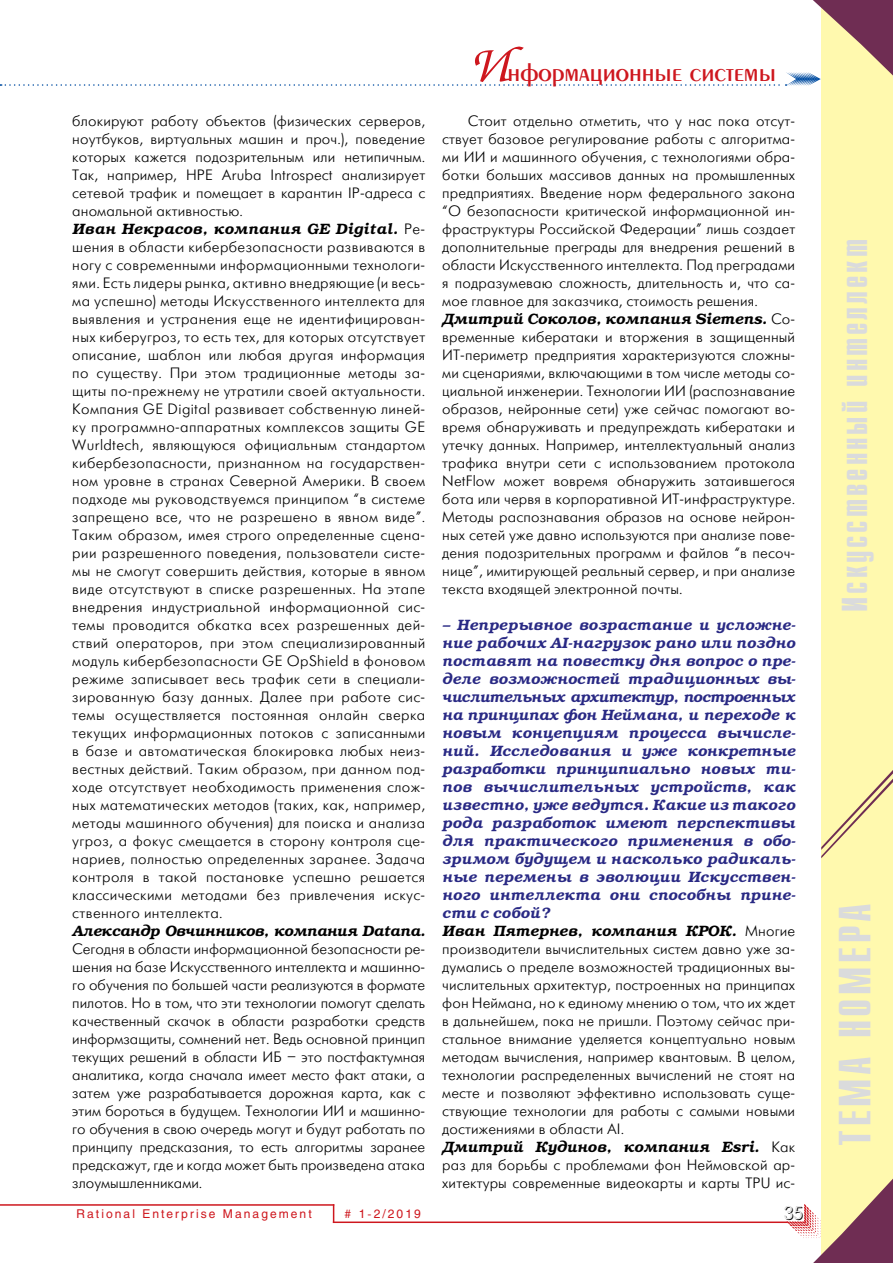
<style>
.page{position:relative;width:893px;height:1263px;background:#fff}
.page>*{position:absolute;margin:0;border:0;box-sizing:border-box;transform-origin:0 0}
.t1{font:700 45px "Compact C";letter-spacing:.08em;color:#dadbdc}
.t2{font:700 36px "Compact C";letter-spacing:.08em;color:#dadbdc}
.t3{font:27px "Penta Demi";color:#ce171e}
.t4{font:18px "Futuris Shadow C";color:#000}
.t5{font:15px/18px "Futuris Light C";letter-spacing:.01em;color:#000;text-align:justify}
.t6{font:italic 600 15px/18px "Bookman C";letter-spacing:.025em;color:#292984}
.t7{font:italic 600 15px "Bookman C";letter-spacing:.01em;color:#000}
.t8{font:italic 600 15px "Bookman C";letter-spacing:-.01em;color:#000}
.t9{font:12px "Helios";letter-spacing:.17em;color:#ce171e}
.s1{font-family:"Futuris Light C";font-weight:400;font-style:normal}
.s2{font-family:"Zapf Chancery C";font-size:54px}
.s3{color:#000}
.s4{font-family:"Futuris Light C";font-weight:400;font-style:normal;color:#000}
</style>
<div class="page">
<hr style="left:0;top:1204px;width:334px;height:2px;background:#ce171e">
<svg style="left:333px;top:1206px;width:1px;height:15px"></svg>
<hr style="left:333px;top:1221px;width:455px;height:2px;background:#ce171e">
<div style="left:821px;top:0;width:72px;height:1263px;background:#fff9ae"></div>
<svg style="left:821px;top:770px;width:72px;height:88px"></svg>
<svg style="left:0;top:0;width:893px;height:86px"></svg>
<svg style="left:787px;top:1178px;width:106px;height:85px"></svg>
<p class="t5" style="left:72px;top:112px;width:354px">блокируют работу объектов (физических серверов, ноутбуков, виртуальных машин и проч.), поведение которых кажется подозрительным или нетипичным.<br>Так, например, HPE Aruba Introspect анализирует сетевой трафик и помещает в карантин IP-адреса с аномальной активностью.</p>
<p class="t7" style="left:72px;top:220px;width:354px">Иван Некрасов, компания GE Digital. <span class="s1">Ре-</span></p>
<p class="t5" style="left:72px;top:238px;width:354px">шения в области кибербезопасности развиваются в ногу с современными информационными технологи&shy;ями. Есть лидеры рынка, активно внедряющие (и весь&shy;ма успешно) методы Искусственного интеллекта для выявления и устранения еще не идентифицирован&shy;ных киберугроз, то есть тех, для которых отсутствует описание, шаблон или любая другая информация по существу. При этом традиционные методы за&shy;щиты по-прежнему не утратили своей актуальности.<br>Компания GE Digital развивает собственную линей&shy;ку программно-аппаратных комплексов защиты GE Wurldtech, являющуюся официальным стандартом кибербезопасности, признанном на государствен&shy;ном уровне в странах Северной Америки. В своем подходе мы руководствуемся принципом “в системе запрещено все, что не разрешено в явном виде”.<br>Таким образом, имея строго определенные сцена&shy;рии разрешенного поведения, пользователи систе&shy;мы не смогут совершить действия, которые в явном виде отсутствуют в списке разрешенных. На этапе внедрения индустриальной информационной сис&shy;темы проводится обкатка всех разрешенных дей&shy;ствий операторов, при этом специализированный модуль кибербезопасности GE OpShield в фоновом режиме записывает весь трафик сети в специали&shy;зированную базу данных. Далее при работе сис&shy;темы осуществляется постоянная онлайн сверка текущих информационных потоков с записанными в базе и автоматическая блокировка любых неиз&shy;вестных действий. Таким образом, при данном под&shy;ходе отсутствует необходимость применения слож&shy;ных математических методов (таких, как, например, методы машинного обучения) для поиска и анализа угроз, а фокус смещается в сторону контроля сце&shy;нариев, полностью определенных заранее. Задача контроля в такой постановке успешно решается классическими методами без привлечения искус&shy;ственного интеллекта.</p>
<p class="t8" style="left:72px;top:922px;width:354px">Александр Овчинников, компания Datana.</p>
<p class="t5" style="left:72px;top:940px;width:354px">Сегодня в области информационной безопасности ре&shy;шения на базе Искусственного интеллекта и машинно&shy;го обучения по большей части реализуются в формате пилотов. Но в том, что эти технологии помогут сделать качественный скачок в области разработки средств информзащиты, сомнений нет. Ведь основной принцип текущих решений в области ИБ – это постфактумная аналитика, когда сначала имеет место факт атаки, а затем уже разрабатывается дорожная карта, как с этим бороться в будущем. Технологии ИИ и машинно&shy;го обучения в свою очередь могут и будут работать по принципу предсказания, то есть алгоритмы заранее предскажут, где и когда может быть произведена атака злоумышленниками.</p>
<p class="t9" style="left:77px;top:1207px;width:237px">Rational Enterprise Management</p>
<p class="t9" style="left:345px;top:1207px;width:78px"># 1-2/2019</p>
<h3 class="t3" style="left:469px;top:59px;width:309px"><span class="s2">И</span>нформационные системы</h3>
<p class="t5" style="left:442px;top:112px;width:354px;text-indent:26px">Стоит отдельно отметить, что у нас пока отсут&shy;ствует базовое регулирование работы с алгоритма&shy;ми ИИ и машинного обучения, с технологиями обра&shy;ботки больших массивов данных на промышленных предприятиях. Введение норм федерального закона “О безопасности критической информационной ин&shy;фраструктуры Российской Федерации” лишь создает дополнительные преграды для внедрения решений в области Искусственного интеллекта. Под преградами я подразумеваю сложность, длительность и, что са&shy;мое главное для заказчика, стоимость решения.</p>
<p class="t7" style="left:442px;top:310px;width:354px">Дмитрий Соколов, компания Siemens. <span class="s1">Со-</span></p>
<p class="t5" style="left:442px;top:328px;width:354px">временные кибератаки и вторжения в защищенный ИТ-периметр предприятия характеризуются сложны&shy;ми сценариями, включающими в том числе методы со&shy;циальной инженерии. Технологии ИИ (распознавание образов, нейронные сети) уже сейчас помогают во&shy;время обнаруживать и предупреждать кибератаки и утечку данных. Например, интеллектуальный анализ трафика внутри сети с использованием протокола NetFlow может вовремя обнаружить затаившегося бота или червя в корпоративной ИТ-инфраструктуре.<br>Методы распознавания образов на основе нейрон&shy;ных сетей уже давно используются при анализе пове&shy;дения подозрительных программ и файлов “в песоч&shy;нице”, имитирующей реальный сервер, и при анализе текста входящей электронной почты.</p>
<p class="t6" style="left:442px;top:616px;width:355px">– Непрерывное возрастание и усложне&shy;ние рабочих AI-нагрузок рано или поздно поставят на повестку дня вопрос о пре&shy;деле возможностей традиционных вы&shy;числительных архитектур, построенных на принципах фон Неймана, и переходе к новым концепциям процесса вычисле&shy;ний. Исследования и уже конкретные разработки принципиально новых ти&shy;пов вычислительных устройств, как известно, уже ведутся. Какие из такого рода разработок имеют перспективы для практического применения в обо&shy;зримом будущем и насколько радикаль&shy;ные перемены в эволюции Искусствен&shy;ного интеллекта они способны прине&shy;сти с собой?<br><span class="s3">Иван Пятернев, компания КРОК.</span> <span class="s4">Многие</span></p>
<p class="t5" style="left:442px;top:940px;width:354px">производители вычислительных систем давно уже за&shy;думались о пределе возможностей традиционных вы&shy;числительных архитектур, построенных на принципах фон Неймана, но к единому мнению о том, что их ждет в дальнейшем, пока не пришли. Поэтому сейчас при&shy;стальное внимание уделяется концептуально новым методам вычисления, например квантовым. В целом, технологии распределенных вычислений не стоят на месте и позволяют эффективно использовать суще&shy;ствующие технологии для работы с самыми новыми достижениями в области AI.</p>
<p class="t7" style="left:442px;top:1138px;width:354px">Дмитрий Кудинов, компания Esri. <span class="s1">Как</span></p>
<p class="t5" style="left:442px;top:1156px;width:354px">раз для борьбы с проблемами фон Неймовской ар&shy;хитектуры современные видеокарты и карты TPU ис-</p>
<p class="t4" style="left:784px;top:1204px;width:21px">35</p>
<h2 class="t2" style="left:837px;top:612px;width:374px;rotate:-90deg">Искусственный интеллект</h2>
<h1 class="t1" style="left:833px;top:1145px;width:244px;rotate:-90deg">ТЕМА НОМЕРА</h1>
</div>
